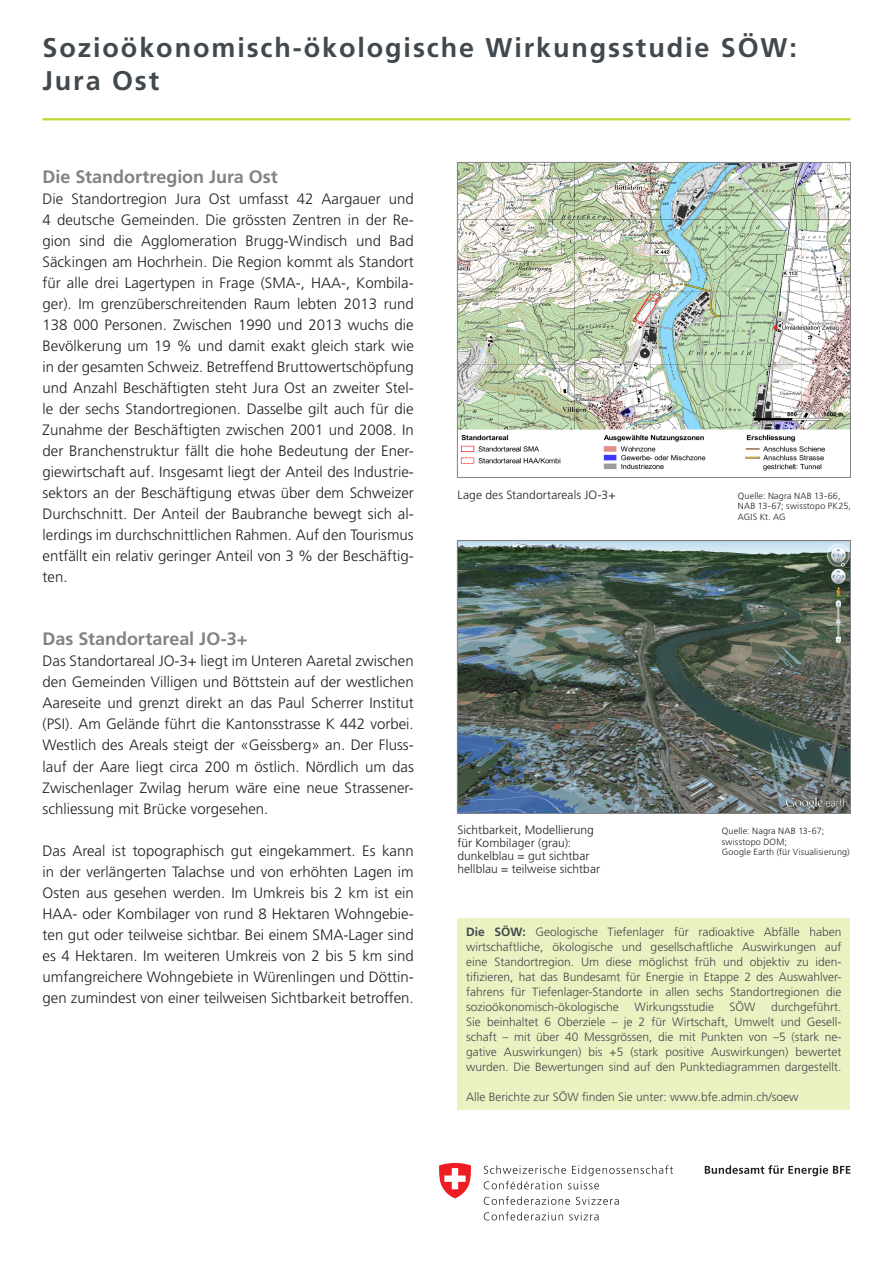
<style>
.page{position:relative;width:893px;height:1263px;background:#fff}
.page>*{position:absolute;margin:0;border:0;box-sizing:border-box;transform-origin:0 0}
.t1{font:700 27px/32.4px "Frutiger LT Std";letter-spacing:.07em;color:#41494e}
.t2{font:700 18px "Frutiger LT Std";color:#808285}
.t3{font:300 15px/21px "Frutiger LT Std";color:#231f20;text-align:justify}
.t4{font:300 12px/15px "Frutiger LT Std";color:#41494e;text-align:justify}
.t5{font:300 12px/12.8px "Frutiger LT Std";letter-spacing:.005em;color:#231f20}
.t6{font:300 9px/10.5px "Frutiger LT Std";letter-spacing:.02em;color:#231f20}
.s1{font-weight:700}
</style>
<div class="page">
<svg style="left:705px;top:1165px;width:145px;height:11px"></svg>
<svg style="left:484px;top:1165px;width:189px;height:24px"></svg>
<svg style="left:484px;top:1196px;width:86px;height:9px"></svg>
<svg style="left:576px;top:1196px;width:43px;height:9px"></svg>
<svg style="left:484px;top:1212px;width:79px;height:8px"></svg>
<svg style="left:569px;top:1212px;width:30px;height:8px"></svg>
<svg style="left:439px;top:1163px;width:32px;height:35px"></svg>
<img style="left:459px;top:542px;width:390px;height:270px">
<div style="left:457px;top:540px;width:394px;height:274px;border:1px solid #808285"></div>
<img style="left:459px;top:164px;width:390px;height:307px">
<div style="left:457px;top:162px;width:394px;height:316px;border:1px solid #808285"></div>
<hr style="left:43px;top:118px;width:807px;height:2px;background:#bed630">
<div style="left:458px;top:919px;width:392px;height:191px;background:#ebf2c1"></div>
<h1 class="t1" style="left:43px;top:32px;width:756px">Sozioökonomisch-ökologische Wirkungsstudie SÖW:<br>Jura Ost</h1>
<p class="t2" style="left:43px;top:167px;width:237px">Die Standortregion Jura Ost</p>
<p class="t3" style="left:43px;top:189px;width:373px">Die Standortregion Jura Ost umfasst 42 Aargauer und 4 deutsche Gemeinden. Die grössten Zentren in der Re&shy;gion sind die Agglomeration Brugg-Windisch und Bad Säckingen am Hochrhein. Die Region kommt als Standort für alle drei Lagertypen in Frage (SMA-, HAA-, Kombila&shy;ger). Im grenzüberschreitenden Raum lebten 2013 rund 138 000 Personen. Zwischen 1990 und 2013 wuchs die Bevölkerung um 19 % und damit exakt gleich stark wie in der gesamten Schweiz. Betreffend Bruttowertschöpfung und Anzahl Beschäftigten steht Jura Ost an zweiter Stel&shy;le der sechs Standortregionen. Dasselbe gilt auch für die Zunahme der Beschäftigten zwischen 2001 und 2008. In der Branchenstruktur fällt die hohe Bedeutung der Ener&shy;giewirtschaft auf. Insgesamt liegt der Anteil des Industrie&shy;sektors an der Beschäftigung etwas über dem Schweizer Durchschnitt. Der Anteil der Baubranche bewegt sich al&shy;lerdings im durchschnittlichen Rahmen. Auf den Tourismus entfällt ein relativ geringer Anteil von 3 % der Beschäftig&shy;ten.</p>
<p class="t2" style="left:43px;top:629px;width:206px">Das Standortareal JO-3+</p>
<p class="t3" style="left:43px;top:651px;width:373px">Das Standortareal JO-3+ liegt im Unteren Aaretal zwischen den Gemeinden Villigen und Böttstein auf der westlichen Aareseite und grenzt direkt an das Paul Scherrer Institut (PSI). Am Gelände führt die Kantonsstrasse K 442 vorbei.<br>Westlich des Areals steigt der «Geissberg» an. Der Fluss&shy;lauf der Aare liegt circa 200 m östlich. Nördlich um das Zwischenlager Zwilag herum wäre eine neue Strassener&shy;schliessung mit Brücke vorgesehen.</p>
<p class="t3" style="left:43px;top:840px;width:373px">Das Areal ist topographisch gut eingekammert. Es kann in der verlängerten Talachse und von erhöhten Lagen im Osten aus gesehen werden. Im Umkreis bis 2 km ist ein HAA- oder Kombilager von rund 8 Hektaren Wohngebie&shy;ten gut oder teilweise sichtbar. Bei einem SMA-Lager sind es 4 Hektaren. Im weiteren Umkreis von 2 bis 5 km sind umfangreichere Wohngebiete in Würenlingen und Döttin&shy;gen zumindest von einer teilweisen Sichtbarkeit betroffen.</p>
<p class="t5" style="left:457px;top:489px;width:160px">Lage des Standortareals JO-3+</p>
<p class="t6" style="left:738px;top:491px;width:115px">Quelle: Nagra NAB 13-66,<br>NAB 13-67; swisstopo PK25,<br>AGIS Kt. AG</p>
<p class="t5" style="left:457px;top:824px;width:144px">Sichtbarkeit, Modellierung für Kombilager (grau): dunkelblau = gut sichtbar hellblau = teilweise sichtbar</p>
<p class="t6" style="left:722px;top:826px;width:129px">Quelle: Nagra NAB 13-67; swisstopo DOM;<br>Google Earth (für Visualisierung)</p>
<p class="t4" style="left:466px;top:925px;width:377px"><span class="s1">Die SÖW:</span> Geologische Tiefenlager für radioaktive Abfälle haben wirtschaftliche, ökologische und gesellschaftliche Auswirkungen auf eine Standortregion. Um diese möglichst früh und objektiv zu iden&shy;tifizieren, hat das Bundesamt für Energie in Etappe 2 des Auswahlver&shy;fahrens für Tiefenlager-Standorte in allen sechs Standortregionen die sozioökonomisch-ökologische</p>
<p class="t4" style="left:634px;top:1000px;width:81px">Wirkungsstudie</p>
<p class="t4" style="left:730px;top:1000px;width:27px">SÖW</p>
<p class="t4" style="left:466px;top:1000px;width:377px;text-indent:305px">durchgeführt.<br>Sie beinhaltet 6 Oberziele – je 2 für Wirtschaft, Umwelt und Gesell&shy;schaft – mit über 40 Messgrössen, die mit Punkten von –5 (stark ne&shy;gative Auswirkungen) bis +5 (stark positive Auswirkungen) bewertet wurden. Die Bewertungen sind auf den Punktediagrammen dargestellt.</p>
<p class="t4" style="left:466px;top:1090px;width:334px">Alle Berichte zur SÖW finden Sie unter: www.bfe.admin.ch/soew</p>
</div>
